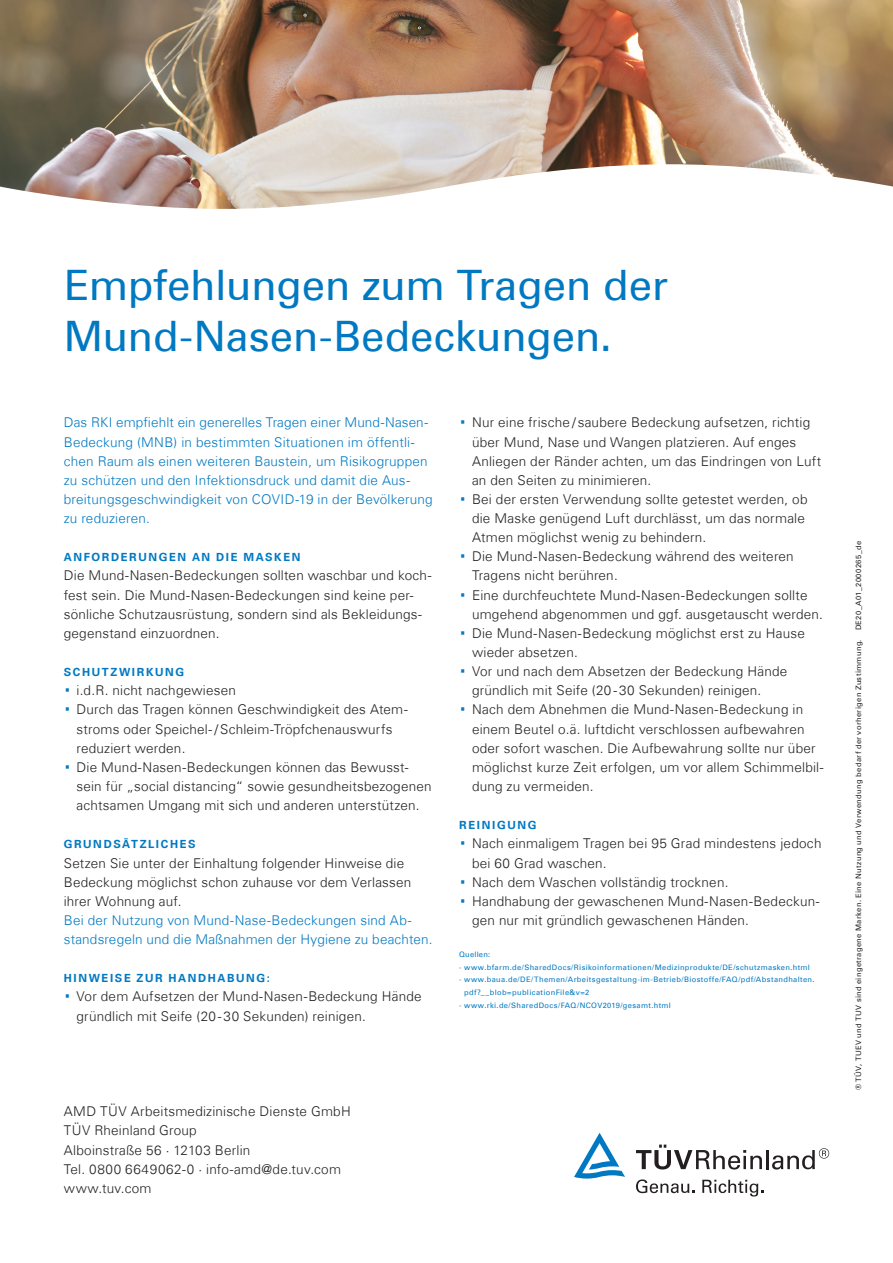
<style>
.page{position:relative;width:893px;height:1263px;background:#fff}
.page>*{position:absolute;margin:0;border:0;box-sizing:border-box;transform-origin:0 0}
.t1{font:42px/51px "Univers Com 55 Roman";letter-spacing:-.005em;color:#0079c2}
.t2{font:300 13.5px/19.2px "Univers Com 45";letter-spacing:.015em;color:#231f20}
.t3{font:300 13.5px/19.2px "Univers Com 45";letter-spacing:.015em;color:#0079c2}
.t4{font:700 11.25px "Univers Com 65";letter-spacing:.145em;color:#0079c2}
.t5{font:7.5px/12.8px "Univers Com 55 Roman";letter-spacing:.05em;color:#0079c2}
.t6{font:7.5px "Univers Com 55 Roman";letter-spacing:.05em;color:#231f20}
.t7{font:7.5px "Univers Com 55 Roman";letter-spacing:.03em;color:#0079c2}
.s1{font-family:"Univers Com 55 Roman";font-weight:400;font-size:27px;color:#0079c2}
</style>
<div class="page">
<svg style="left:636px;top:1144px;width:126px;height:25px"></svg>
<hr style="left:766px;top:1150px;width:3px;height:19px;background:#231f20">
<svg style="left:772px;top:1148px;width:57px;height:21px"></svg>
<svg style="left:636px;top:1179px;width:58px;height:14px"></svg>
<svg style="left:702px;top:1180px;width:61px;height:16px"></svg>
<svg style="left:574px;top:1133px;width:51px;height:45px"></svg>
<img style="left:0;top:0;width:893px;height:209px">
<h1 class="t1" style="left:64px;top:259px;width:606px">Empfehlungen zum Tragen der<br>Mund-Nasen-Bedeckungen.</h1>
<p class="t3" style="left:64px;top:413px;width:370px">Das RKI empfiehlt ein generelles Tragen einer Mund-Nasen-Bedeckung (MNB) in bestimmten Situationen im öffentli&shy;chen Raum als einen weiteren Baustein, um Risikogruppen zu schützen und den Infektionsdruck und damit die Aus&shy;breitungsgeschwindigkeit von COVID-19 in der Bevölkerung zu reduzieren.</p>
<p class="t4" style="left:64px;top:551px;width:238px">ANFORDERUNGEN AN DIE MASKEN</p>
<p class="t2" style="left:64px;top:566px;width:369px">Die Mund-Nasen-Bedeckungen sollten waschbar und koch&shy;fest sein. Die Mund-Nasen-Bedeckungen sind keine per&shy;sönliche Schutzausrüstung, sondern sind als Bekleidungs&shy;gegenstand einzuordnen.</p>
<p class="t4" style="left:64px;top:665px;width:122px">SCHUTZWIRKUNG</p>
<p class="t2" style="left:64px;top:681px;width:174px"><span class="s1">·</span> i.d.R. nicht nachgewiesen</p>
<p class="t2" style="left:64px;top:700px;width:345px"><span class="s1">·</span> Durch das Tragen können Geschwindigkeit des Atem-</p>
<p class="t2" style="left:77px;top:719px;width:317px">stroms oder Speichel- /Schleim-Tröpfchenauswurfs</p>
<p class="t2" style="left:77px;top:738px;width:110px">reduziert werden.</p>
<p class="t2" style="left:64px;top:757px;width:346px"><span class="s1">·</span> Die Mund-Nasen-Bedeckungen können das Bewusst-</p>
<p class="t2" style="left:77px;top:776px;width:357px">sein für „social distancing“ sowie gesundheitsbezogenen</p>
<p class="t2" style="left:77px;top:796px;width:344px">achtsamen Umgang mit sich und anderen unterstützen.</p>
<p class="t4" style="left:64px;top:838px;width:133px">GRUNDSÄTZLICHES</p>
<p class="t2" style="left:64px;top:853px;width:349px">Setzen Sie unter der Einhaltung folgender Hinweise die<br>Bedeckung möglichst schon zuhause vor dem Verlassen ihrer Wohnung auf.</p>
<p class="t3" style="left:64px;top:910px;width:370px">Bei der Nutzung von Mund-Nase-Bedeckungen sind Ab&shy;standsregeln und die Maßnahmen der Hygiene zu beachten.</p>
<p class="t4" style="left:64px;top:972px;width:208px">HINWEISE ZUR HANDHABUNG:</p>
<p class="t2" style="left:77px;top:987px;width:347px;text-indent:-13px"><span class="s1">·</span> Vor dem Aufsetzen der Mund-Nasen-Bedeckung Hände gründlich mit Seife (20 - 30 Sekunden) reinigen.</p>
<p class="t2" style="left:459px;top:413px;width:352px"><span class="s1">·</span> Nur eine frische / saubere Bedeckung aufsetzen, richtig</p>
<p class="t2" style="left:472px;top:432px;width:326px">über Mund, Nase und Wangen platzieren. Auf enges</p>
<p class="t2" style="left:472px;top:451px;width:351px">Anliegen der Ränder achten, um das Eindringen von Luft</p>
<p class="t2" style="left:472px;top:470px;width:181px">an den Seiten zu minimieren.</p>
<p class="t2" style="left:459px;top:489px;width:350px"><span class="s1">·</span> Bei der ersten Verwendung sollte getestet werden, ob</p>
<p class="t2" style="left:472px;top:509px;width:334px">die Maske genügend Luft durchlässt, um das normale</p>
<p class="t2" style="left:472px;top:528px;width:236px">Atmen möglichst wenig zu behindern.</p>
<p class="t2" style="left:459px;top:547px;width:336px"><span class="s1">·</span> Die Mund-Nasen-Bedeckung während des weiteren</p>
<p class="t2" style="left:472px;top:566px;width:147px">Tragens nicht berühren.</p>
<p class="t2" style="left:459px;top:585px;width:350px"><span class="s1">·</span> Eine durchfeuchtete Mund-Nasen-Bedeckungen sollte</p>
<p class="t2" style="left:472px;top:604px;width:352px">umgehend abgenommen und ggf. ausgetauscht werden.</p>
<p class="t2" style="left:459px;top:623px;width:347px"><span class="s1">·</span> Die Mund-Nasen-Bedeckung möglichst erst zu Hause</p>
<p class="t2" style="left:472px;top:643px;width:107px">wieder absetzen.</p>
<p class="t2" style="left:459px;top:662px;width:330px"><span class="s1">·</span> Vor und nach dem Absetzen der Bedeckung Hände</p>
<p class="t2" style="left:472px;top:681px;width:291px">gründlich mit Seife (20 - 30 Sekunden) reinigen.</p>
<p class="t2" style="left:459px;top:700px;width:345px"><span class="s1">·</span> Nach dem Abnehmen die Mund-Nasen-Bedeckung in</p>
<p class="t2" style="left:472px;top:719px;width:334px">einem Beutel o.ä. luftdicht verschlossen aufbewahren</p>
<p class="t2" style="left:472px;top:738px;width:345px">oder sofort waschen. Die Aufbewahrung sollte nur über</p>
<p class="t2" style="left:472px;top:757px;width:353px">möglichst kurze Zeit erfolgen, um vor allem Schimmelbil-</p>
<p class="t2" style="left:472px;top:776px;width:123px">dung zu vermeiden.</p>
<p class="t4" style="left:459px;top:818px;width:79px">REINIGUNG</p>
<p class="t2" style="left:459px;top:834px;width:364px"><span class="s1">·</span> Nach einmaligem Tragen bei 95 Grad mindestens jedoch</p>
<p class="t2" style="left:472px;top:853px;width:136px">bei 60 Grad waschen.</p>
<p class="t2" style="left:459px;top:872px;width:271px"><span class="s1">·</span> Nach dem Waschen vollständig trocknen.</p>
<p class="t2" style="left:459px;top:891px;width:362px"><span class="s1">·</span> Handhabung der gewaschenen Mund-Nasen-Bedeckun-</p>
<p class="t2" style="left:472px;top:910px;width:278px">gen nur mit gründlich gewaschenen Händen.</p>
<p class="t7" style="left:459px;top:950px;width:32px">Quellen:</p>
<p class="t5" style="left:459px;top:960px;width:352px">- www.bfarm.de/SharedDocs/Risikoinformationen/Medizinprodukte/DE/schutzmasken.html</p>
<p class="t5" style="left:464px;top:973px;width:352px;text-indent:-5px">- www.baua.de/DE/Themen/Arbeitsgestaltung-im-Betrieb/Biostoffe/FAQ/pdf/Abstandhalten. pdf?__blob=publicationFile&amp;v=2</p>
<p class="t5" style="left:459px;top:999px;width:213px">- www.rki.de/SharedDocs/FAQ/NCOV2019/gesamt.html</p>
<p class="t2" style="left:64px;top:1102px;width:289px">AMD TÜV Arbeitsmedizinische Dienste GmbH<br>TÜV Rheinland Group<br>Alboinstraße 56 · 12103 Berlin<br>Tel. 0800 6649062-0 · info-amd@de.tuv.com www.tuv.com</p>
<p class="t6" style="left:854px;top:1090px;width:551px;rotate:-90deg">® TÜV, TUEV und TUV sind eingetragene Marken. Eine Nutzung und Verwendung bedarf der vorherigen Zustimmung. DE20_A01_2000265_de</p>
</div>
